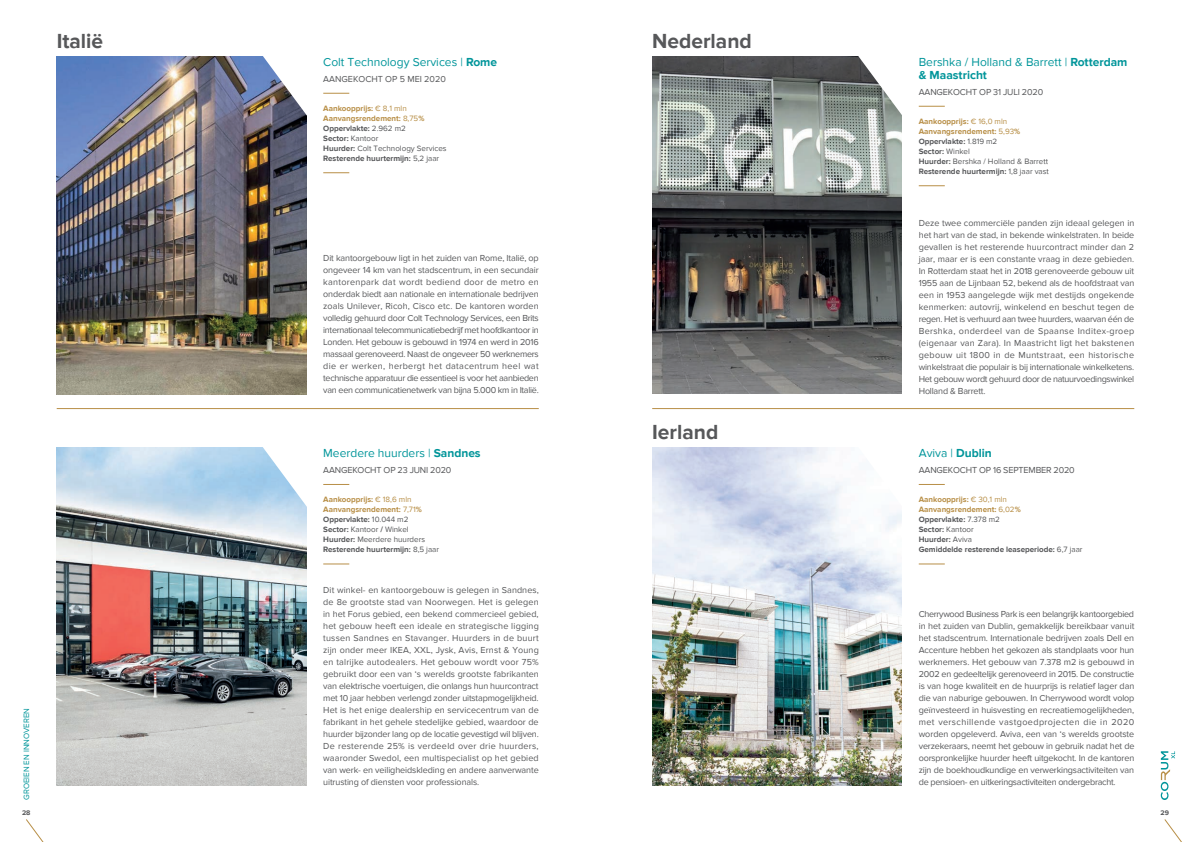
<style>
.page{position:relative;width:1191px;height:842px;background:#fff}
.page>*{position:absolute;margin:0;border:0;box-sizing:border-box;transform-origin:0 0}
.t1{font:700 21px "Proxima Nova";color:#57585a}
.t2{font:12px/13px "Proxima Nova";color:#00959a}
.t3{font:9px/12px "Proxima Nova";letter-spacing:-.02em;color:#57585a;text-align:justify}
.t4{font:9px "Proxima Nova";color:#57585a}
.t5{font:700 8px/10px "Proxima Nova";color:#57585a}
.t6{font:8px "Proxima Nova";color:#00959a}
.t7{font:700 7px "Proxima Nova";color:#57585a}
.s1{font-weight:700}
.s2{color:#b88f47}
.s3{font-weight:400;color:#b88f47}
.s4{font-weight:400}
</style>
<div class="page">
<svg style="left:1164px;top:819px;width:18px;height:23px"></svg>
<svg style="left:26px;top:819px;width:18px;height:23px"></svg>
<svg style="left:1160px;top:751px;width:15px;height:49px"></svg>
<img style="left:57px;top:57px;width:249px;height:337px">
<svg style="left:261px;top:56px;width:46px;height:63px"></svg>
<svg style="left:323px;top:93px;width:26px;height:1px"></svg>
<svg style="left:323px;top:172px;width:26px;height:1px"></svg>
<hr style="left:57px;top:408px;width:482px;height:1px;background:#b88f47">
<hr style="left:652px;top:408px;width:482px;height:1px;background:#b88f47">
<img style="left:652px;top:57px;width:249px;height:337px">
<svg style="left:856px;top:56px;width:46px;height:63px"></svg>
<svg style="left:918px;top:106px;width:26px;height:1px"></svg>
<svg style="left:918px;top:185px;width:26px;height:1px"></svg>
<img style="left:57px;top:448px;width:249px;height:337px">
<svg style="left:261px;top:447px;width:46px;height:63px"></svg>
<img style="left:652px;top:448px;width:249px;height:337px">
<svg style="left:856px;top:448px;width:45px;height:62px"></svg>
<svg style="left:323px;top:484px;width:26px;height:1px"></svg>
<svg style="left:323px;top:564px;width:26px;height:1px"></svg>
<svg style="left:918px;top:484px;width:26px;height:1px"></svg>
<svg style="left:918px;top:564px;width:26px;height:1px"></svg>
<h1 class="t1" style="left:57px;top:29px;width:48px">Italië</h1>
<h1 class="t1" style="left:652px;top:29px;width:101px">Nederland</h1>
<h2 class="t2" style="left:323px;top:56px;width:175px">Colt Technology Services | <span class="s1">Rome</span></h2>
<p class="t4" style="left:323px;top:73px;width:124px">AANGEKOCHT OP 5 MEI 2020</p>
<p class="t5" style="left:323px;top:104px;width:125px"><span class="s2">Aankoopprijs:</span> <span class="s3">€ 8,1 mln<br></span><span class="s2">Aanvangsrendement:</span> <span class="s3">8,75</span><span class="s2">%<br></span>Oppervlakte: <span class="s4">2.962 m2<br></span>Sector: <span class="s4">Kantoor<br></span>Huurder: <span class="s4">Colt Technology Services<br></span>Resterende huurtermijn: <span class="s4">5,2 jaar</span></p>
<p class="t3" style="left:323px;top:252px;width:217px">Dit kantoorgebouw ligt in het zuiden van Rome, Italië, op ongeveer 14 km van het stadscentrum, in een secundair kantorenpark dat wordt bediend door de metro en onderdak biedt aan nationale en internationale bedrijven zoals Unilever, Ricoh, Cisco etc. De kantoren worden volledig gehuurd door Colt Technology Services, een Brits internationaal telecommunicatiebedrijf met hoofdkantoor in Londen. Het gebouw is gebouwd in 1974 en werd in 2016 massaal gerenoveerd. Naast de ongeveer 50 werknemers die er werken, herbergt het datacentrum heel wat technische apparatuur die essentieel is voor het aanbieden van een communicatienetwerk van bijna 5.000 km in Italië.</p>
<h2 class="t2" style="left:323px;top:447px;width:159px">Meerdere huurders | <span class="s1">Sandnes</span></h2>
<p class="t3" style="left:323px;top:464px;width:130px">AANGEKOCHT OP 23 JUNI 2020</p>
<h1 class="t1" style="left:652px;top:420px;width:68px">Ierland</h1>
<h2 class="t2" style="left:918px;top:56px;width:210px">Bershka / Holland &amp; Barrett | <span class="s1">Rotterdam &amp; Maastricht</span></h2>
<p class="t3" style="left:918px;top:86px;width:126px">AANGEKOCHT OP 31 JULI 2020</p>
<p class="t5" style="left:918px;top:117px;width:132px"><span class="s2">Aankoopprijs:</span> <span class="s3">€ 16,0 mln<br></span><span class="s2">Aanvangsrendement:</span> <span class="s3">5,93</span><span class="s2">%<br></span>Oppervlakte: <span class="s4">1.819 m2<br></span>Sector: <span class="s4">Winkel<br></span>Huurder: <span class="s4">Bershka / Holland &amp; Barrett<br></span>Resterende huurtermijn: <span class="s4">1,8 jaar vast</span></p>
<p class="t3" style="left:918px;top:217px;width:217px">Deze twee commerciële panden zijn ideaal gelegen in het hart van de stad, in bekende winkelstraten. In beide gevallen is het resterende huurcontract minder dan 2 jaar, maar er is een constante vraag in deze gebieden.<br>In Rotterdam staat het in 2018 gerenoveerde gebouw uit 1955 aan de Lijnbaan 52, bekend als de hoofdstraat van een in 1953 aangelegde wijk met destijds ongekende kenmerken: autovrij, winkelend en beschut tegen de regen. Het is verhuurd aan twee huurders, waarvan één de Bershka, onderdeel van de Spaanse Inditex-groep (eigenaar van Zara). In Maastricht ligt het bakstenen gebouw uit 1800 in de Muntstraat, een historische winkelstraat die populair is bij internationale winkelketens.<br>Het gebouw wordt gehuurd door de natuurvoedingswinkel Holland &amp; Barrett.</p>
<h2 class="t2" style="left:918px;top:447px;width:75px">Aviva | <span class="s1">Dublin</span></h2>
<p class="t3" style="left:918px;top:464px;width:157px">AANGEKOCHT OP 16 SEPTEMBER 2020</p>
<p class="t6" style="left:22px;top:800px;width:93px;rotate:-90deg">GROEIEN EN INNOVEREN</p>
<p class="t5" style="left:323px;top:495px;width:117px"><span class="s2">Aankoopprijs:</span> <span class="s3">€ 18,6 mln<br></span><span class="s2">Aanvangsrendement:</span> <span class="s3">7,71</span><span class="s2">%<br></span>Oppervlakte: <span class="s4">10.044 m2<br></span>Sector: <span class="s4">Kantoor</span> / <span class="s4">Winkel<br></span>Huurder: <span class="s4">Meerdere huurders<br></span>Resterende huurtermijn: <span class="s4">8,5 jaar</span></p>
<p class="t5" style="left:918px;top:495px;width:165px"><span class="s2">Aankoopprijs:</span> <span class="s3">€ 30,1 mln<br></span><span class="s2">Aanvangsrendement:</span> <span class="s3">6,02</span><span class="s2">%<br></span>Oppervlakte: <span class="s4">7.378 m2<br></span>Sector: <span class="s4">Kantoor<br></span>Huurder: <span class="s4">Aviva<br></span>Gemiddelde resterende leaseperiode: <span class="s4">6,7 jaar</span></p>
<p class="t3" style="left:323px;top:584px;width:217px">Dit winkel- en kantoorgebouw is gelegen in Sandnes, de 8e grootste stad van Noorwegen. Het is gelegen in het Forus gebied, een bekend commercieel gebied, het gebouw heeft een ideale en strategische ligging tussen Sandnes en Stavanger. Huurders in de buurt zijn onder meer IKEA, XXL, Jysk, Avis, Ernst &amp; Young en talrijke autodealers. Het gebouw wordt voor 75% gebruikt door een van ‘s werelds grootste fabrikanten van elektrische voertuigen, die onlangs hun huurcontract met 10 jaar hebben verlengd zonder uitstapmogelijkheid.<br>Het is het enige dealership en servicecentrum van de fabrikant in het gehele stedelijke gebied, waardoor de huurder bijzonder lang op de locatie gevestigd wil blijven.<br>De resterende 25% is verdeeld over drie huurders, waaronder Swedol, een multispecialist op het gebied van werk- en veiligheidskleding en andere aanverwante uitrusting of diensten voor professionals.</p>
<p class="t3" style="left:918px;top:608px;width:217px">Cherrywood Business Park is een belangrijk kantoorgebied in het zuiden van Dublin, gemakkelijk bereikbaar vanuit het stadscentrum. Internationale bedrijven zoals Dell en Accenture hebben het gekozen als standplaats voor hun werknemers. Het gebouw van 7.378 m2 is gebouwd in 2002 en gedeeltelijk gerenoveerd in 2015. De constructie is van hoge kwaliteit en de huurprijs is relatief lager dan die van naburige gebouwen. In Cherrywood wordt volop geïnvesteerd in huisvesting en recreatiemogelijkheden, met verschillende vastgoedprojecten die in 2020 worden opgeleverd. Aviva, een van ‘s werelds grootste verzekeraars, neemt het gebouw in gebruik nadat het de oorspronkelijke huurder heeft uitgekocht. In de kantoren zijn de boekhoudkundige en verwerkingsactiviteiten van de pensioen- en uitkeringsactiviteiten ondergebracht.</p>
<p class="t7" style="left:22px;top:809px;width:10px">28</p>
<p class="t7" style="left:1160px;top:809px;width:10px">29</p>
</div>
